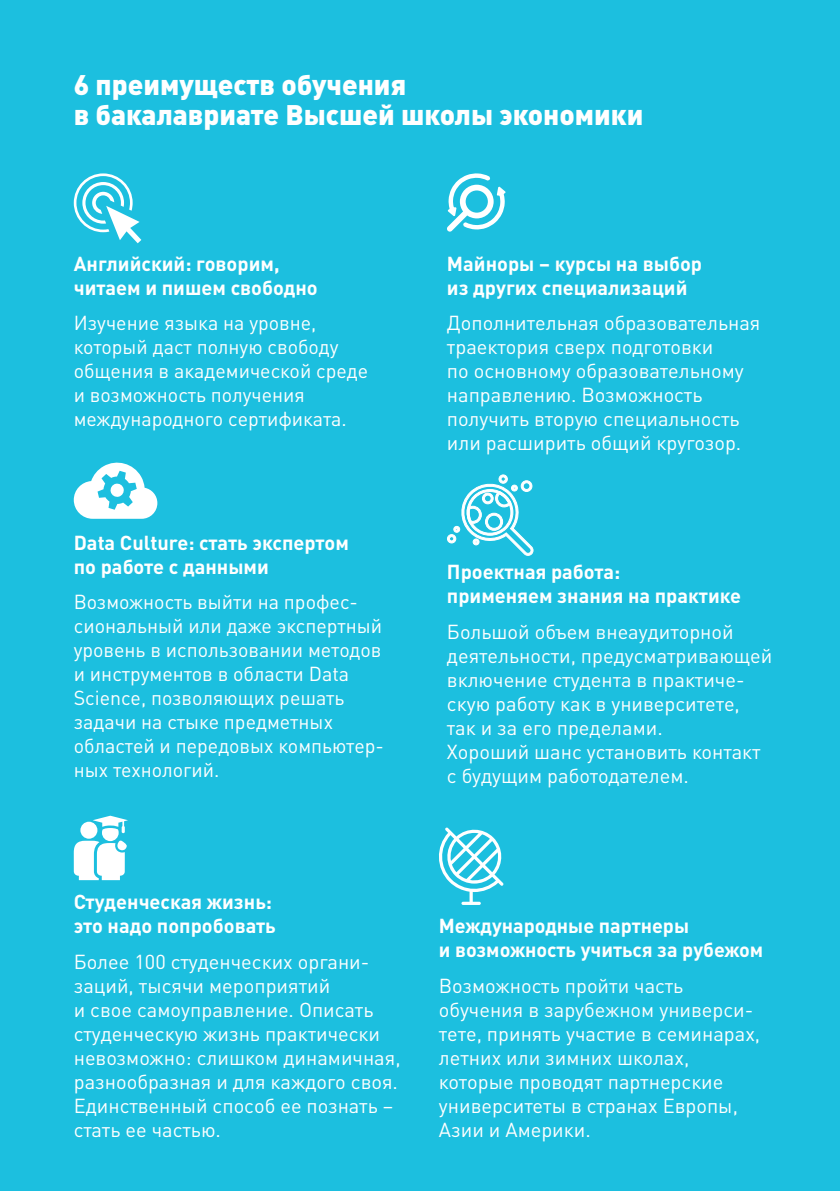
<style>
.page{position:relative;width:840px;height:1191px;background:#fff}
.page>*{position:absolute;margin:0;border:0;box-sizing:border-box;transform-origin:0 0}
.ЗАГ{font:900 28px/30px "DIN Pro";color:#fff}
.t1{font:20px/24px "DIN Pro";color:#fff}
.ПодЗАГ{font:700 20px/24px "DIN Pro";color:#fff}
</style>
<div class="page">
<div style="left:0;top:0;width:839px;height:1191px;background:#1cbfdf"></div>
<svg style="left:74px;top:173px;width:67px;height:70px"></svg>
<svg style="left:74px;top:815px;width:54px;height:65px"></svg>
<svg style="left:74px;top:462px;width:83px;height:57px"></svg>
<svg style="left:439px;top:827px;width:64px;height:78px"></svg>
<svg style="left:447px;top:173px;width:58px;height:59px"></svg>
<svg style="left:447px;top:474px;width:86px;height:82px"></svg>
<p class="ЗАГ" style="left:74px;top:69px;width:570px">6 преимуществ обучения<br>в бакалавриате Высшей школы экономики</p>
<p class="ПодЗАГ" style="left:74px;top:251px;width:245px">Английский: говорим, читаем и пишем свободно</p>
<p class="t1" style="left:74px;top:310px;width:296px">Изучение языка на уровне, который даст полную свободу общения в академической среде и возможность получения международного сертификата.</p>
<p class="ПодЗАГ" style="left:74px;top:529px;width:276px">Data Culture: стать экспертом по работе с данными</p>
<p class="t1" style="left:74px;top:589px;width:311px">Возможность выйти на профес&shy;сиональный или даже экспертный уровень в использовании методов и инструментов в области Data<br>Science, позволяющих решать задачи на стыке предметных областей и передовых компьютер&shy;ных технологий.</p>
<p class="ПодЗАГ" style="left:446px;top:251px;width:256px">Майноры – курсы на выбор из других специализаций</p>
<p class="t1" style="left:446px;top:310px;width:315px">Дополнительная образовательная траектория сверх подготовки<br>по основному образовательному направлению. Возможность получить вторую специальность или расширить общий кругозор.</p>
<p class="ПодЗАГ" style="left:446px;top:559px;width:295px">Проектная работа:<br>применяем знания на практике</p>
<p class="t1" style="left:446px;top:618px;width:327px">Большой объем внеаудиторной деятельности, предусматривающей включение студента в практиче&shy;скую работу как в университете, так и за его пределами.</p>
<p class="t1" style="left:446px;top:738px;width:315px">Хороший шанс установить контакт с будущим работодателем.</p>
<p class="ПодЗАГ" style="left:74px;top:889px;width:203px">Студенческая жизнь: это надо попробовать</p>
<p class="t1" style="left:74px;top:948px;width:328px">Более 100 студенческих органи&shy;заций, тысячи мероприятий<br>и свое самоуправление. Описать студенческую жизнь практически невозможно: слишком динамичная, разнообразная и для каждого своя.<br>Единственный способ ее познать – стать ее частью.</p>
<p class="ПодЗАГ" style="left:438px;top:913px;width:326px">Международные партнеры<br>и возможность учиться за рубежом</p>
<p class="t1" style="left:438px;top:972px;width:322px">Возможность пройти часть обучения в зарубежном универси&shy;тете, принять участие в семинарах, летних или зимних школах, которые проводят партнерские университеты в странах Европы,<br>Азии и Америки.</p>
</div>
